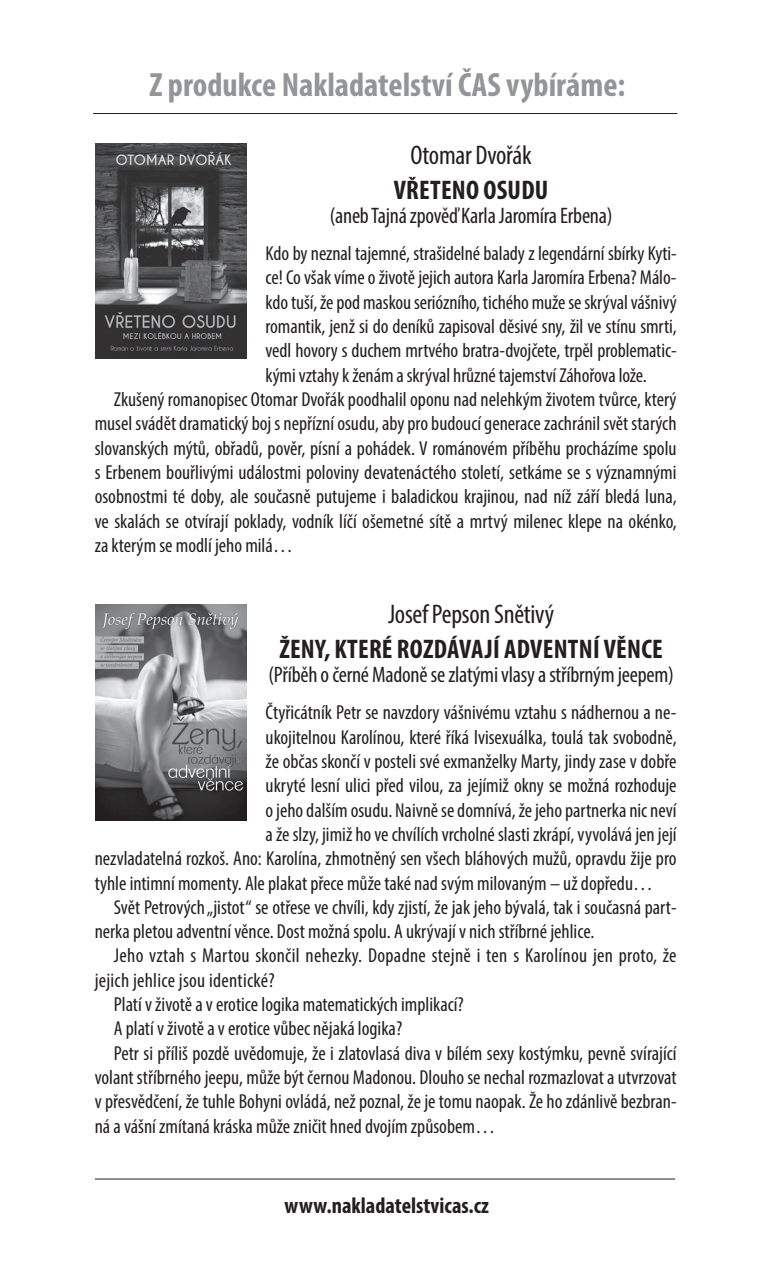
<style>
.page{position:relative;width:766px;height:1276px;background:#fff}
.page>*{position:absolute;margin:0;border:0;box-sizing:border-box;transform-origin:0 0}
.t1{font:700 condensed 33.75px "Myriad Pro";color:#939598}
.t2{font:700 condensed 27px "Myriad Pro";letter-spacing:.01em;color:#231f20}
.t3{font:condensed 27px "Myriad Pro";letter-spacing:-.01em;color:#231f20}
.t4{font:condensed 22.5px "Myriad Pro";letter-spacing:-.01em;color:#231f20}
.t5{font:700 condensed 22.5px "Myriad Pro";color:#231f20}
.t6{font:condensed 20.25px "Myriad Pro";color:#231f20}
</style>
<div class="page">
<hr style="left:95px;top:1178px;width:580px;height:1px;background:#231f20">
<hr style="left:93px;top:113px;width:584px;height:1px;background:#231f20">
<img style="left:96px;top:144px;width:150px;height:214px">
<img style="left:96px;top:604px;width:150px;height:216px">
<h1 class="t1" style="left:149px;top:63px;width:477px">Z produkce Nakladatelství ČAS vybíráme:</h1>
<h2 class="t3" style="left:410px;top:139px;width:123px">Otomar Dvořák</h2>
<h2 class="t2" style="left:393px;top:173px;width:156px">Vřeteno osudu</h2>
<p class="t4" style="left:329px;top:202px;width:284px">(aneb Tajná zpověď Karla Jaromíra Erbena)</p>
<p class="t6" style="left:265px;top:241px;width:412px">Kdo by neznal tajemné, strašidelné balady z legendární sbírky Kyti-</p>
<p class="t6" style="left:265px;top:265px;width:412px">ce! Co však víme o životě jejich autora Karla Jaromíra Erbena? Málo-</p>
<p class="t6" style="left:265px;top:290px;width:412px">kdo tuší, že pod maskou seriózního, tichého muže se skrýval vášnivý</p>
<p class="t6" style="left:265px;top:314px;width:412px">romantik, jenž si do deníků zapisoval děsivé sny, žil ve stínu smrti,</p>
<p class="t6" style="left:265px;top:338px;width:412px">vedl hovory s duchem mrtvého bratra-dvojčete, trpěl problematic-</p>
<p class="t6" style="left:265px;top:363px;width:382px">kými vztahy k ženám a skrýval hrůzné tajemství Záhořova lože.</p>
<p class="t6" style="left:114px;top:387px;width:564px">Zkušený romanopisec Otomar Dvořák poodhalil oponu nad nelehkým životem tvůrce, který</p>
<p class="t6" style="left:95px;top:411px;width:583px">musel svádět dramatický boj s nepřízní osudu, aby pro budoucí generace zachránil svět starých</p>
<p class="t6" style="left:95px;top:436px;width:583px">slovanských mýtů, obřadů, pověr, písní a pohádek. V románovém příběhu procházíme spolu</p>
<p class="t6" style="left:95px;top:460px;width:583px">s Erbenem bouřlivými událostmi poloviny devatenáctého století, setkáme se s významnými</p>
<p class="t6" style="left:95px;top:484px;width:583px">osobnostmi té doby, ale současně putujeme i baladickou krajinou, nad níž září bledá luna,</p>
<p class="t6" style="left:95px;top:508px;width:583px">ve skalách se otvírají poklady, vodník líčí ošemetné sítě a mrtvý milenec klepe na okénko,</p>
<p class="t6" style="left:95px;top:533px;width:200px">za kterým se modlí jeho milá…</p>
<h2 class="t3" style="left:388px;top:598px;width:168px">Josef Pepson Snětivý</h2>
<h2 class="t2" style="left:279px;top:632px;width:385px">Ženy, které rozdávají adventní věnce</h2>
<p class="t4" style="left:268px;top:661px;width:407px">(Příběh o černé Madoně se zlatými vlasy a stříbrným jeepem)</p>
<p class="t6" style="left:265px;top:700px;width:412px">Čtyřicátník Petr se navzdory vášnivému vztahu s nádhernou a ne-</p>
<p class="t6" style="left:265px;top:724px;width:412px">ukojitelnou Karolínou, které říká lvisexuálka, toulá tak svobodně,</p>
<p class="t6" style="left:265px;top:749px;width:412px">že občas skončí v posteli své exmanželky Marty, jindy zase v dobře</p>
<p class="t6" style="left:265px;top:773px;width:412px">ukryté lesní ulici před vilou, za jejímiž okny se možná rozhoduje</p>
<p class="t6" style="left:265px;top:797px;width:412px">o jeho dalším osudu. Naivně se domnívá, že jeho partnerka nic neví</p>
<p class="t6" style="left:265px;top:822px;width:412px">a že slzy, jimiž ho ve chvílích vrcholné slasti zkrápí, vyvolává jen její</p>
<p class="t6" style="left:95px;top:846px;width:583px">nezvladatelná rozkoš. Ano: Karolína, zhmotněný sen všech bláhových mužů, opravdu žije pro</p>
<p class="t6" style="left:95px;top:870px;width:560px">tyhle intimní momenty. Ale plakat přece může také nad svým milovaným – už dopředu…</p>
<p class="t6" style="left:114px;top:895px;width:564px">Svět Petrových „jistot“ se otřese ve chvíli, kdy zjistí, že jak jeho bývalá, tak i současná part-</p>
<p class="t6" style="left:95px;top:919px;width:501px">nerka pletou adventní věnce. Dost možná spolu. A ukrývají v nich stříbrné jehlice.</p>
<p class="t6" style="left:114px;top:943px;width:564px">Jeho vztah s Martou skončil nehezky. Dopadne stejně i ten s Karolínou jen proto, že</p>
<p class="t6" style="left:95px;top:967px;width:181px">jejich jehlice jsou identické?</p>
<p class="t6" style="left:114px;top:992px;width:351px">Platí v životě a v erotice logika matematických implikací?</p>
<p class="t6" style="left:114px;top:1016px;width:290px">A platí v životě a v erotice vůbec nějaká logika?</p>
<p class="t6" style="left:114px;top:1040px;width:564px">Petr si příliš pozdě uvědomuje, že i zlatovlasá diva v bílém sexy kostýmku, pevně svírající</p>
<p class="t6" style="left:95px;top:1065px;width:583px">volant stříbrného jeepu, může být černou Madonou. Dlouho se nechal rozmazlovat a utvrzovat</p>
<p class="t6" style="left:95px;top:1089px;width:583px">v přesvědčení, že tuhle Bohyni ovládá, než poznal, že je tomu naopak. Že ho zdánlivě bezbran-</p>
<p class="t6" style="left:95px;top:1113px;width:402px">ná a vášní zmítaná kráska může zničit hned dvojím způsobem…</p>
<p class="t5" style="left:284px;top:1191px;width:206px">www.nakladatelstvicas.cz</p>
</div>
